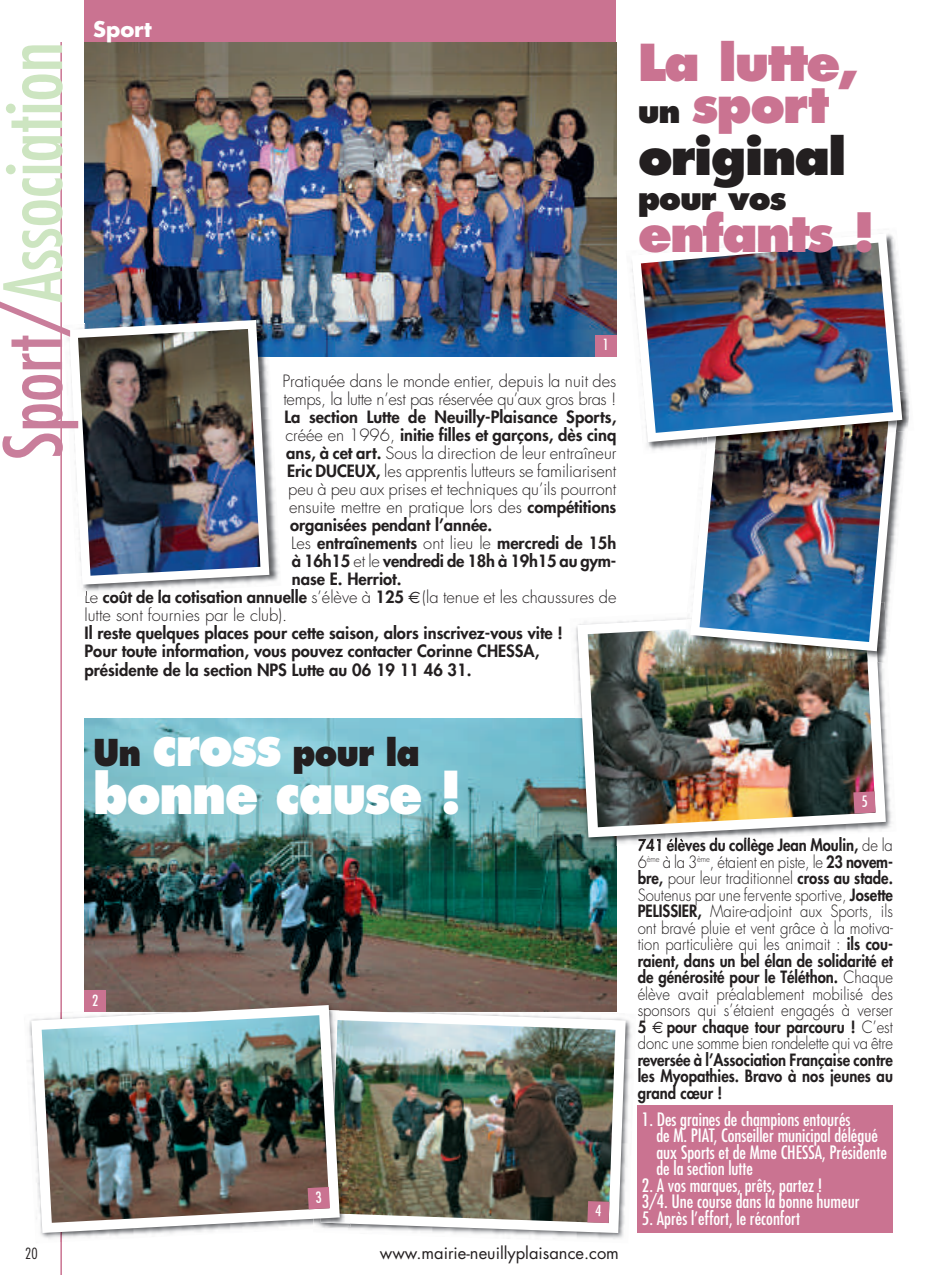
<style>
.page{position:relative;width:935px;height:1275px;background:#fff}
.page>*{position:absolute;margin:0;border:0;box-sizing:border-box;transform-origin:0 0}
.t1{font:condensed 78px "Futura";color:#cde5c1}
.t2{font:800 54px "Futura";letter-spacing:-.035em;color:#fff;scale:.9 1}
.t3{font:800 49.5px/42px "Futura";letter-spacing:-.04em;color:#ca7391}
.t4{font:800 49.5px "Futura";letter-spacing:-.04em;color:#231f20}
.t5{font:800 36px "Futura";letter-spacing:-.035em;color:#231f20;scale:.9 1}
.t6{font:800 31.5px "Futura";letter-spacing:-.04em;color:#231f20}
.t7{font:700 21px "Futura";color:#fff}
.t8{font:condensed 18px/16.5px "Futura";color:#fff}
.t9{font:300 16.5px/16.5px "Futura";color:#231f20;text-align:justify;scale:.9 1}
.t10{font:300 16.5px/18px "Futura";color:#231f20}
.t11{font:800 16.5px/18px "Futura";color:#231f20}
.t12{font:800 16.5px/16.5px "Futura";color:#231f20;text-align:justify;scale:.9 1}
.t13{font:16.5px "Futura";color:#231f20}
.t14{font:condensed 15px "Futura";color:#fff}
.t15{font:300 condensed 15px "Futura";color:#231f20}
.s1{color:#c97e9b}
.s2{font-size:31.5px;color:#231f20}
.s3{font-weight:300}
.s4{font-weight:800}
.s5{font-size:54px;color:#fff}
</style>
<div class="page">
<img style="left:85px;top:42px;width:531px;height:315px">
<div style="left:595px;top:335px;width:21px;height:22px;background:#ca7391"></div>
<img style="left:85px;top:718px;width:531px;height:292px">
<div style="left:85px;top:0;width:531px;height:42px;background:#ca7391"></div>
<hr style="left:60px;top:42px;width:2px;height:1233px;background:#ca7391">
<img style="left:454px;top:1019px;width:178px;height:220px">
<div style="left:339px;top:1003px;width:239px;height:7px;background:#776157"></div>
<svg style="left:347px;top:1010px;width:278px;height:223px"></svg>
<img style="left:350px;top:1020px;width:265px;height:203px">
<img style="left:29px;top:1020px;width:144px;height:223px">
<img style="left:106px;top:997px;width:233px;height:8px">
<img style="left:321px;top:1002px;width:18px;height:3px">
<img style="left:340px;top:1010px;width:10px;height:213px">
<img style="left:340px;top:1020px;width:10px;height:194px">
<svg style="left:31px;top:1005px;width:309px;height:228px"></svg>
<img style="left:42px;top:1015px;width:287px;height:207px">
<img style="left:569px;top:626px;width:323px;height:220px">
<img style="left:575px;top:718px;width:41px;height:130px">
<img style="left:638px;top:837px;width:117px;height:8px">
<svg style="left:577px;top:618px;width:308px;height:219px"></svg>
<img style="left:587px;top:619px;width:288px;height:208px">
<img style="left:67px;top:324px;width:214px;height:268px">
<img style="left:85px;top:314px;width:184px;height:6px">
<svg style="left:86px;top:591px;width:12px;height:5px"></svg>
<img style="left:103px;top:589px;width:104px;height:5px">
<img style="left:69px;top:320px;width:200px;height:264px">
<img style="left:78px;top:329px;width:182px;height:247px">
<img style="left:686px;top:651px;width:201px;height:12px">
<img style="left:685px;top:617px;width:192px;height:45px">
<img style="left:684px;top:619px;width:183px;height:42px">
<svg style="left:690px;top:454px;width:208px;height:197px"></svg>
<img style="left:699px;top:454px;width:190px;height:188px">
<img style="left:646px;top:334px;width:261px;height:120px">
<img style="left:701px;top:375px;width:209px;height:74px">
<img style="left:706px;top:442px;width:192px;height:7px">
<img style="left:715px;top:442px;width:174px;height:6px">
<svg style="left:631px;top:234px;width:271px;height:208px"></svg>
<img style="left:640px;top:243px;width:253px;height:190px">
<div style="left:85px;top:990px;width:21px;height:21px;background:#ca7391"></div>
<div style="left:637px;top:1105px;width:255px;height:128px;background:#ca7391"></div>
<svg style="left:307px;top:1187px;width:23px;height:22px"></svg>
<svg style="left:587px;top:1201px;width:22px;height:22px"></svg>
<svg style="left:853px;top:791px;width:22px;height:22px"></svg>
<p class="t7" style="left:93px;top:19px;width:60px">Sport</p>
<h1 class="t1" style="left:-3px;top:459px;width:419px;rotate:-90deg"><span class="s1">Sport/</span>Association</h1>
<h3 class="t3" style="left:637px;top:46px;width:223px">La lutte, <span class="s2">un</span> sport</h3>
<h3 class="t4" style="left:637px;top:135px;width:210px">original</h3>
<h3 class="t6" style="left:637px;top:185px;width:150px">pour vos</h3>
<h3 class="t3" style="left:637px;top:217px;width:239px">enfants !</h3>
<p class="t14" style="left:602px;top:338px;width:8px">1</p>
<p class="t10" style="left:282px;top:374px;width:335px">Pratiquée dans le monde entier, depuis la nuit des temps, la lutte n’est pas réservée qu’aux gros bras !</p>
<p class="t11" style="left:284px;top:409px;width:333px">La section Lutte de Neuilly-Plaisance Sports,</p>
<p class="t11" style="left:285px;top:427px;width:332px"><span class="s3">créée en 1996,</span> initie filles et garçons, dès cinq</p>
<p class="t10" style="left:286px;top:446px;width:331px"><span class="s4">ans, à cet art.</span> Sous la direction de leur entraîneur</p>
<p class="t10" style="left:287px;top:464px;width:331px"><span class="s4">Eric DUCEUX,</span> les apprentis lutteurs se familiarisent</p>
<p class="t10" style="left:288px;top:482px;width:330px">peu à peu aux prises et techniques qu’ils pourront</p>
<p class="t10" style="left:289px;top:500px;width:329px">ensuite mettre en pratique lors des <span class="s4">compétitions</span></p>
<p class="t11" style="left:290px;top:517px;width:204px">organisées pendant l’année.</p>
<p class="t11" style="left:291px;top:535px;width:327px"><span class="s3">Les</span> entraînements <span class="s3">ont lieu le</span> mercredi de 15h</p>
<p class="t11" style="left:292px;top:553px;width:326px">à 16h15 <span class="s3">et le</span> vendredi de 18h à 19h15 au gym-</p>
<p class="t11" style="left:292px;top:571px;width:111px">nase E. Herriot.</p>
<p class="t10" style="left:85px;top:590px;width:533px">Le <span class="s4">coût de la cotisation annuelle</span> s’élève à <span class="s4">125</span> (la tenue et les chaussures de</p>
<p class="t10" style="left:85px;top:608px;width:204px">lutte sont fournies par le club).</p>
<p class="t11" style="left:85px;top:625px;width:480px">Il reste quelques places pour cette saison, alors inscrivez-vous vite !<br>Pour toute information, vous pouvez contacter Corinne CHESSA, présidente de la section NPS Lutte au 06 19 11 46 31.</p>
<h3 class="t5" style="left:93px;top:737px;width:364px">Un <span class="s5">cross</span> pour la</h3>
<h2 class="t2" style="left:93px;top:770px;width:412px">bonne cause !</h2>
<p class="t14" style="left:92px;top:993px;width:8px">2</p>
<p class="t15" style="left:25px;top:1246px;width:14px">20</p>
<p class="t13" style="left:380px;top:1245px;width:241px">www.mairie-neuillyplaisance.com</p>
<p class="t9" style="left:637px;top:838px;width:285px"><span class="s4">741 élèves du collège Jean Moulin,</span> de la 6<sup>ème</sup> à la 3<sup>ème</sup>, étaient en piste, le <span class="s4">23 novem&shy;bre,</span> pour leur traditionnel <span class="s4">cross au stade.<br></span>Soutenus par une fervente sportive, <span class="s4">Josette PELISSIER,</span> Maire-adjoint aux Sports, ils ont bravé pluie et vent grâce à la motiva&shy;tion particulière qui les animait : <span class="s4">ils cou&shy;raient, dans un bel élan de solidarité et de générosité pour le Téléthon.</span> Chaque élève avait préalablement mobilisé des sponsors qui s’étaient engagés à verser <span class="s4">5 pour chaque tour parcouru !</span> C’est donc une somme bien rondelette qui va être</p>
<p class="t12" style="left:637px;top:1053px;width:285px">reversée à l’Association Française contre les Myopathies. Bravo à nos jeunes au grand cœur !</p>
<p class="t8" style="left:656px;top:1112px;width:232px;text-indent:-14px">1. Des graines de champions entourés<br>de M. PIAT, Conseiller municipal délégué aux Sports et de Mme CHESSA, Présidente de la section lutte</p>
<p class="t8" style="left:642px;top:1178px;width:219px">2. A vos marques, prêts, partez !<br>3/4. Une course dans la bonne humeur</p>
<p class="t8" style="left:642px;top:1211px;width:160px">5. Après l’effort, le réconfort</p>
</div>
